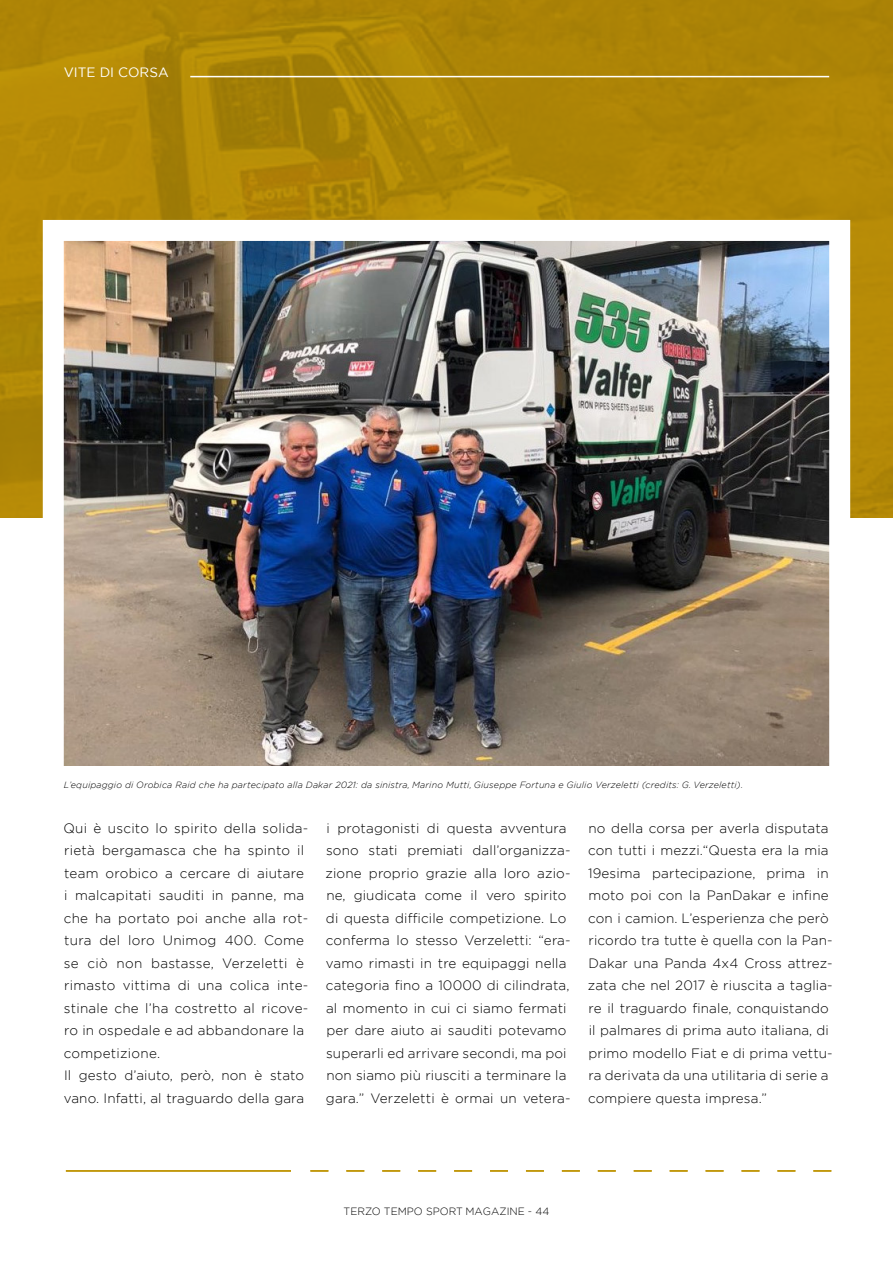
<style>
.page{position:relative;width:893px;height:1263px;background:#fff}
.page>*{position:absolute;margin:0;border:0;box-sizing:border-box;transform-origin:0 0}
.t1{font:300 13.5px/22.5px "Gotham";letter-spacing:.01em;color:#000}
.t2{font:13.5px "Gotham";color:#fff}
.t3{font:300 10.5px "Gotham";color:#000}
.t4{font:italic 300 9px "Gotham";letter-spacing:.02em;color:#000}
</style>
<div class="page">
<img style="left:0;top:0;width:893px;height:518px">
<img style="left:32px;top:209px;width:829px;height:557px">
<svg style="left:310px;top:1170px;width:521px;height:2px"></svg>
<hr style="left:66px;top:1170px;width:225px;height:2px;background:#c09608">
<hr style="left:190px;top:76px;width:639px;height:1px;background:#fff">
<p class="t2" style="left:64px;top:64px;width:106px">VITE DI CORSA</p>
<p class="t4" style="left:64px;top:779px;width:681px">L’equipaggio di Orobica Raid che ha partecipato alla Dakar 2021: da sinistra, Marino Mutti, Giuseppe Fortuna e Giulio Verzeletti (credits: G. Verzeletti).</p>
<p class="t1" style="left:64px;top:816px;width:246px">Qui è uscito lo spirito della solida&shy;rietà bergamasca che ha spinto il team orobico a cercare di aiutare i malcapitati sauditi in panne, ma che ha portato poi anche alla rot&shy;tura del loro Unimog 400. Come se ciò non bastasse, Verzeletti è rimasto vittima di una colica inte&shy;stinale che l’ha costretto al ricove&shy;ro in ospedale e ad abbandonare la competizione.<br>Il gesto d’aiuto, però, non è stato vano. Infatti, al traguardo della gara</p>
<p class="t1" style="left:326px;top:816px;width:247px">i protagonisti di questa avventura sono stati premiati dall’organizza&shy;zione proprio grazie alla loro azio&shy;ne, giudicata come il vero spirito di questa difficile competizione. Lo conferma lo stesso Verzeletti: “era&shy;vamo rimasti in tre equipaggi nella categoria fino a 10000 di cilindrata, al momento in cui ci siamo fermati per dare aiuto ai sauditi potevamo superarli ed arrivare secondi, ma poi non siamo più riusciti a terminare la gara.” Verzeletti è ormai un vetera-</p>
<p class="t1" style="left:588px;top:816px;width:247px">no della corsa per averla disputata con tutti i mezzi.“Questa era la mia 19esima partecipazione, prima in moto poi con la PanDakar e infine con i camion. L’esperienza che però ricordo tra tutte è quella con la Pan-Dakar una Panda 4x4 Cross attrez&shy;zata che nel 2017 è riuscita a taglia&shy;re il traguardo finale, conquistando il palmares di prima auto italiana, di primo modello Fiat e di prima vettu&shy;ra derivata da una utilitaria di serie a compiere questa impresa.”</p>
<p class="t3" style="left:344px;top:1204px;width:207px">TERZO TEMPO SPORT MAGAZINE - 44</p>
</div>
